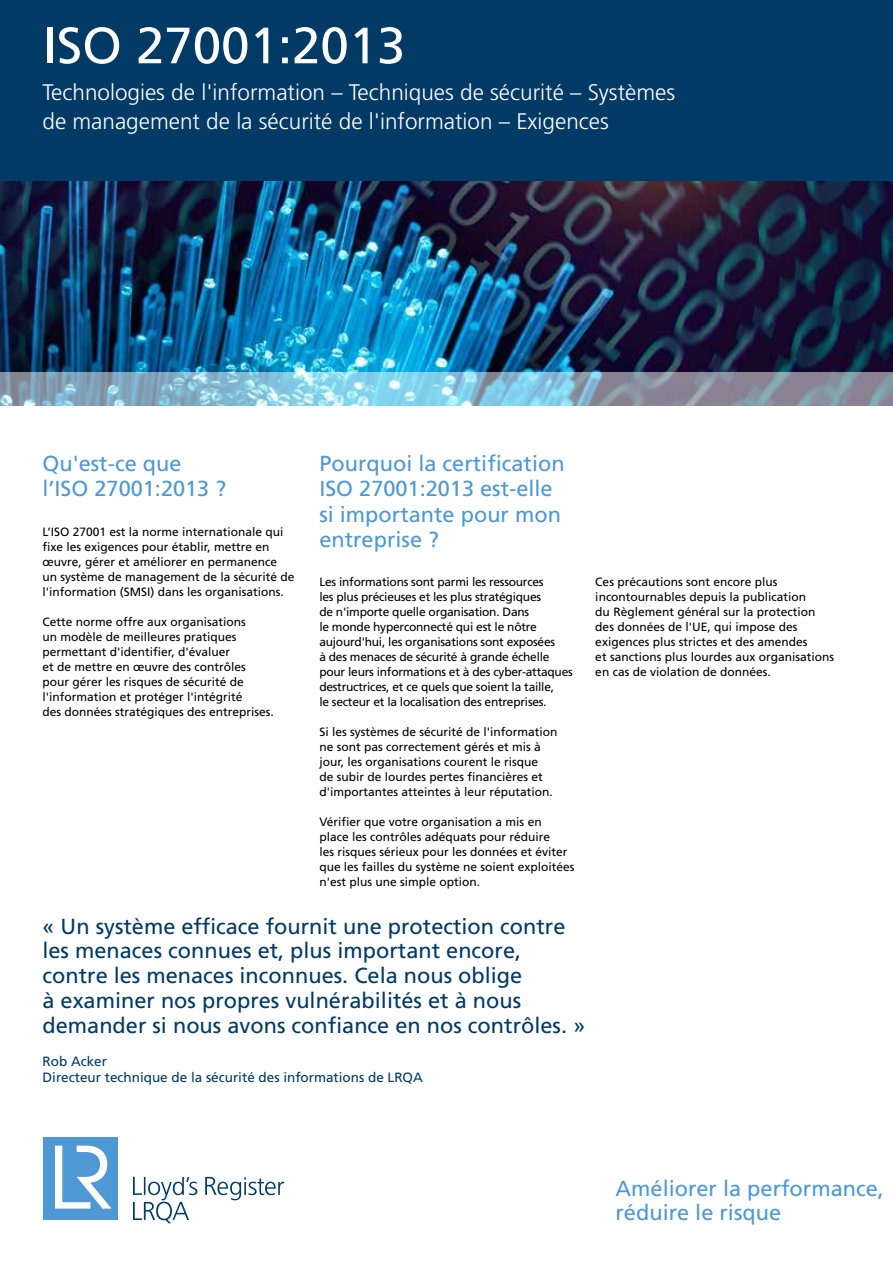
<style>
.page{position:relative;width:893px;height:1263px;background:#fff}
.page>*{position:absolute;margin:0;border:0;box-sizing:border-box;transform-origin:0 0}
.t1{font:51px "Frutiger LT Std";color:#fff}
.t2{font:300 22.5px/28.5px "Frutiger LT Std";color:#fff}
.t3{font:21.75px/24.8px "Frutiger LT Std";color:#003a65}
.t4{font:21.75px/25.5px "Frutiger LT Std";color:#4e98d3}
.t5{font:13.5px/16.5px "Frutiger LT Std";color:#003a65}
.t6{font:12px/15px "Frutiger LT Std";color:#000}
.t7{font:12px/15px "Frutiger LT Std";letter-spacing:-.02em;color:#000}
</style>
<div class="page">
<img style="left:0;top:181px;width:893px;height:191px">
<svg style="left:0;top:372px;width:893px;height:33px;background:#8aafc2"></svg>
<div style="left:0;top:0;width:893px;height:181px;background:#003a65"></div>
<div style="left:43px;top:1137px;width:75px;height:83px;background:#4e98d3"></div>
<svg style="left:55px;top:1146px;width:56px;height:62px"></svg>
<svg style="left:205px;top:1177px;width:79px;height:23px"></svg>
<svg style="left:133px;top:1177px;width:64px;height:46px"></svg>
<h1 class="t1" style="left:43px;top:16px;width:364px">ISO 27001:2013</h1>
<h2 class="t2" style="left:43px;top:79px;width:634px">Technologies de l'information – Techniques de sécurité – Systèmes de management de la sécurité de l'information – Exigences</h2>
<h3 class="t4" style="left:43px;top:450px;width:185px">Qu'est-ce que l’ISO 27001:2013 ?</h3>
<p class="t6" style="left:43px;top:524px;width:254px">L’ISO 27001 est la norme internationale qui fixe les exigences pour établir, mettre en œuvre, gérer et améliorer en permanence un système de management de la sécurité de l'information (SMSI) dans les organisations.</p>
<p class="t6" style="left:43px;top:614px;width:233px">Cette norme offre aux organisations<br>un modèle de meilleures pratiques permettant d'identifier, d'évaluer<br>et de mettre en œuvre des contrôles pour gérer les risques de sécurité de l'information et protéger l'intégrité<br>des données stratégiques des entreprises.</p>
<h3 class="t4" style="left:319px;top:450px;width:247px">Pourquoi la certification<br>ISO 27001:2013 est-elle si importante pour mon entreprise ?</h3>
<p class="t7" style="left:319px;top:574px;width:255px">Les informations sont parmi les ressources<br>les plus précieuses et les plus stratégiques<br>de n'importe quelle organisation. Dans<br>le monde hyperconnecté qui est le nôtre aujourd'hui, les organisations sont exposées<br>à des menaces de sécurité à grande échelle pour leurs informations et à des cyber-attaques destructrices, et ce quels que soient la taille,<br>le secteur et la localisation des entreprises.</p>
<p class="t6" style="left:319px;top:724px;width:240px">Si les systèmes de sécurité de l'information ne sont pas correctement gérés et mis à jour, les organisations courent le risque<br>de subir de lourdes pertes financières et d'importantes atteintes à leur réputation.</p>
<p class="t6" style="left:319px;top:814px;width:257px">Vérifier que votre organisation a mis en<br>place les contrôles adéquats pour réduire<br>les risques sérieux pour les données et éviter que les failles du système ne soient exploitées n'est plus une simple option.</p>
<p class="t3" style="left:43px;top:914px;width:544px">« Un système efficace fournit une protection contre les menaces connues et, plus important encore, contre les menaces inconnues. Cela nous oblige<br>à examiner nos propres vulnérabilités et à nous demander si nous avons confiance en nos contrôles. »</p>
<p class="t5" style="left:43px;top:1053px;width:382px">Rob Acker<br>Directeur technique de la sécurité des informations de LRQA</p>
<p class="t6" style="left:595px;top:575px;width:240px">Ces précautions sont encore plus incontournables depuis la publication<br>du Règlement général sur la protection des données de l'UE, qui impose des exigences plus strictes et des amendes<br>et sanctions plus lourdes aux organisations en cas de violation de données.</p>
<h3 class="t4" style="left:615px;top:1176px;width:270px;line-height:24.8px">Améliorer la performance, réduire le risque</h3>
</div>
